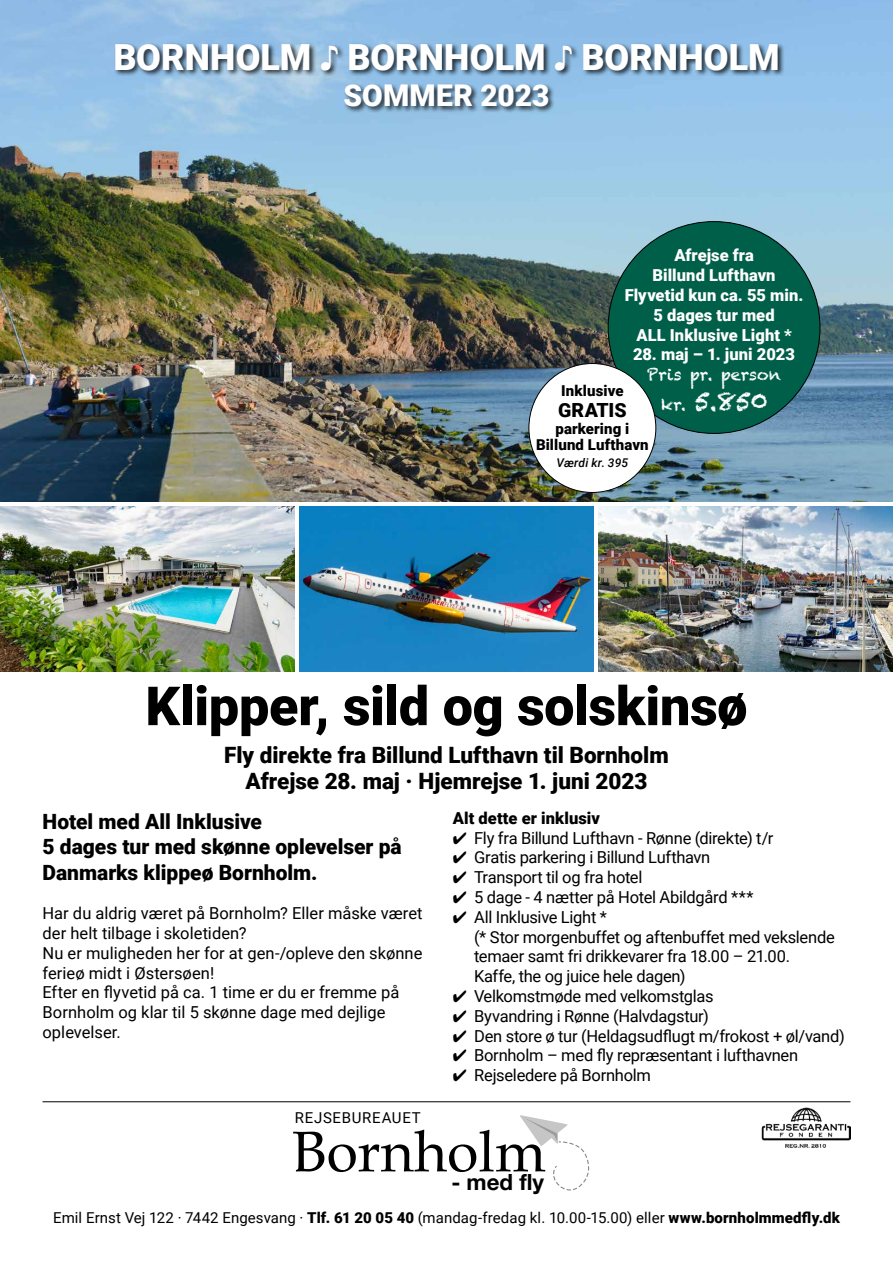
<style>
.page{position:relative;width:893px;height:1263px;background:#fff}
.page>*{position:absolute;margin:0;border:0;box-sizing:border-box;transform-origin:0 0}
.t1{font:900 54px "Roboto";letter-spacing:-.005em;color:#000}
.t2{font:900 36px "Roboto";letter-spacing:.005em;color:#fff}
.t3{font:900 30px "Roboto";color:#fff}
.t4{font:25.05px "Chalkduster";color:#fff}
.t5{font:900 22.5px/25.5px "Roboto";color:#000;text-align:center}
.t6{font:700 22.2px "Helvetica Neue";color:#000}
.t7{font:900 21px/25.2px "Roboto";color:#000}
.t8{font:900 19.5px "Roboto";color:#000}
.t9{font:16.5px/19.8px "Roboto";letter-spacing:-.015em;color:#000}
.t10{font:16.5px/19.8px "Roboto";letter-spacing:.005em;color:#000}
.t11{font:900 16.5px/19.8px "Roboto";letter-spacing:.005em;color:#fff;text-align:center}
.t12{font:900 16.5px "Roboto";letter-spacing:.005em;color:#000}
.t13{font:16.2px "Chalkduster";letter-spacing:.005em;color:#fff}
.t14{font:15px "Roboto";letter-spacing:.01em;color:#000}
.t15{font:900 15px/16.5px "Roboto";letter-spacing:.01em;color:#000;text-align:center}
.t16{font:15px "Roboto";letter-spacing:.05em;color:#000}
.t17{font:italic 500 12px "Roboto";letter-spacing:.02em;color:#000}
.s1{font-family:"Times New Roman";font-weight:400}
.s2{font-size:16.2px}
.s3{font-weight:900}
</style>
<div class="page">
<img style="left:0;top:0;width:893px;height:502px">
<img style="left:0;top:506px;width:295px;height:166px">
<img style="left:299px;top:506px;width:295px;height:166px">
<img style="left:598px;top:506px;width:295px;height:166px">
<div style="left:114px;top:42px;width:671px;height:72px;background:#000;opacity:.75"></div>
<svg style="left:293px;top:1115px;width:296px;height:76px"></svg>
<hr style="left:43px;top:1101px;width:807px;height:1px;background:#000">
<img style="left:761px;top:1107px;width:89px;height:40px">
<div style="left:608px;top:222px;width:212px;height:211px;background:#005f49;border-radius:50%"></div>
<div style="left:529px;top:363px;width:127px;height:129px;background:#fff;border-radius:50%"></div>
<h2 class="t2" style="left:113px;top:32px;width:668px">BORNHOLM <span class="s1">♪</span> BORNHOLM <span class="s1">♪</span> BORNHOLM</h2>
<h3 class="t3" style="left:344px;top:74px;width:207px">SOMMER 2023</h3>
<p class="t11" style="left:625px;top:245px;width:180px">Afrejse fra<br>Billund Lufthavn<br>Flyvetid kun ca. 55 min.<br>5 dages tur med<br>ALL Inklusive Light *</p>
<p class="t11" style="left:633px;top:344px;width:164px">28. maj – 1. juni 2023</p>
<p class="t13" style="left:647px;top:365px;width:136px">Pris pr. person</p>
<h3 class="t4" style="left:660px;top:387px;width:109px"><span class="s2">kr.</span> 5.850</h3>
<p class="t15" style="left:561px;top:382px;width:64px">Inklusive</p>
<p class="t8" style="left:558px;top:397px;width:70px">GRATIS</p>
<p class="t15" style="left:536px;top:420px;width:114px">parkering i<br>Billund Lufthavn</p>
<p class="t17" style="left:557px;top:454px;width:73px">Værdi kr. 395</p>
<h1 class="t1" style="left:145px;top:668px;width:604px">Klipper, sild og solskinsø</h1>
<h3 class="t5" style="left:224px;top:742px;width:446px">Fly direkte fra Billund Lufthavn til Bornholm<br>Afrejse 28. maj · Hjemrejse 1. juni 2023</h3>
<p class="t7" style="left:43px;top:808px;width:361px">Hotel med All Inklusive<br>5 dages tur med skønne oplevelser på<br>Danmarks klippeø Bornholm.</p>
<p class="t10" style="left:43px;top:903px;width:382px">Har du aldrig været på Bornholm? Eller måske været der helt tilbage i skoletiden?<br>Nu er muligheden her for at gen-/opleve den skønne ferieø midt i Østersøen!<br>Efter en flyvetid på ca. 1 time er du er fremme på Bornholm og klar til 5 skønne dage med dejlige oplevelser.</p>
<p class="t12" style="left:453px;top:806px;width:149px">Alt dette er inklusiv</p>
<p class="t9" style="left:453px;top:827px;width:322px">✔ Fly fra Billund Lufthavn - Rønne (direkte) t/r</p>
<p class="t9" style="left:453px;top:847px;width:259px">✔ Gratis parkering i Billund Lufthavn</p>
<p class="t9" style="left:453px;top:867px;width:191px">✔ Transport til og fra hotel</p>
<p class="t9" style="left:453px;top:886px;width:302px">✔ 5 dage - 4 nætter på Hotel Abildgård ***</p>
<p class="t9" style="left:474px;top:906px;width:362px;text-indent:-21px">✔ All Inklusive Light *<br>(* Stor morgenbuffet og aftenbuffet med vekslende temaer samt fri drikkevarer fra 18.00 – 21.00.<br>Kaffe, the og juice hele dagen)</p>
<p class="t9" style="left:453px;top:985px;width:262px">✔ Velkomstmøde med velkomstglas</p>
<p class="t9" style="left:453px;top:1005px;width:258px">✔ Byvandring i Rønne (Halvdagstur)</p>
<p class="t9" style="left:453px;top:1025px;width:394px">✔ Den store ø tur (Heldagsudflugt m/frokost + øl/vand)</p>
<p class="t9" style="left:453px;top:1045px;width:347px">✔ Bornholm – med fly repræsentant i lufthavnen</p>
<p class="t9" style="left:453px;top:1065px;width:200px">✔ Rejseledere på Bornholm</p>
<p class="t16" style="left:295px;top:1107px;width:128px">REJSEBUREAUET</p>
<h3 class="t6" style="left:451px;top:1165px;width:94px">- med fly</h3>
<p class="t14" style="left:53px;top:1207px;width:788px">Emil Ernst Vej 122 · 7442 Engesvang · <span class="s3">Tlf. 61 20 05 40</span> (mandag-fredag kl. 10.00-15.00) eller <span class="s3">www.bornholmmedfly.dk</span></p>
</div>
